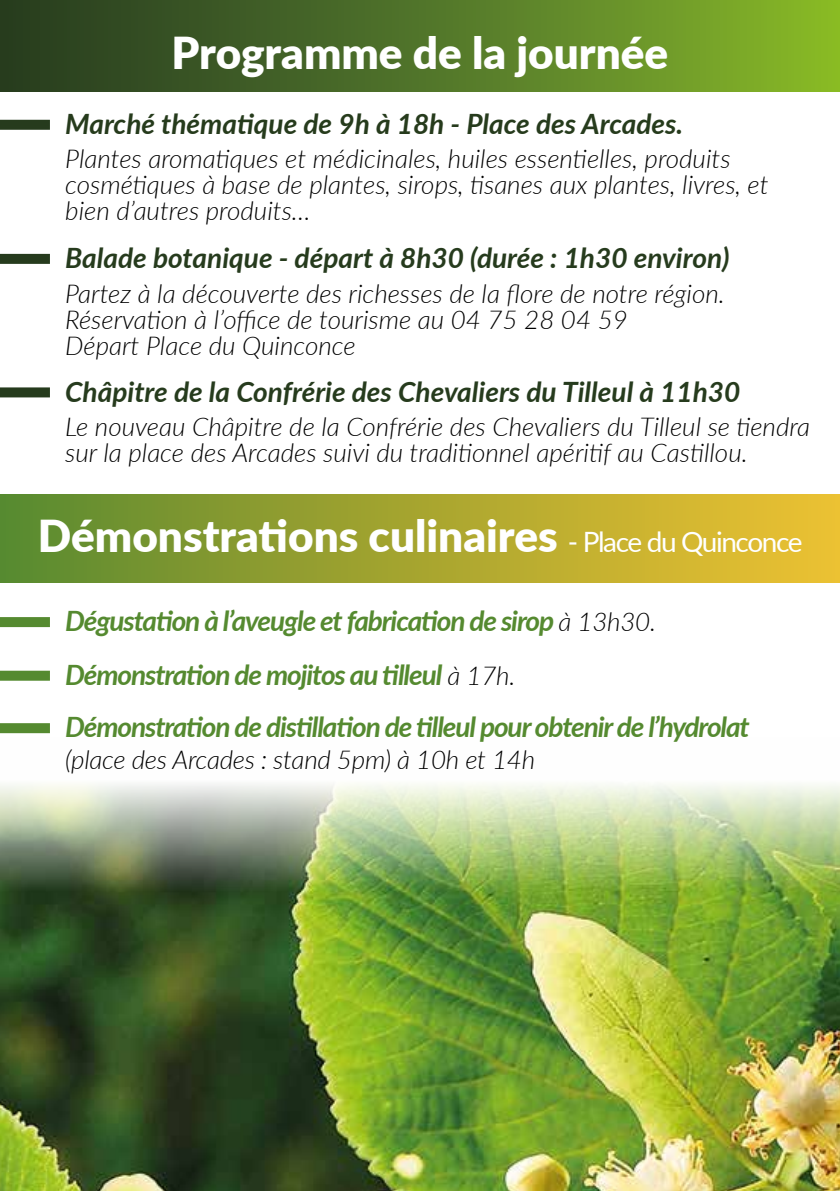
<style>
.page{position:relative;width:840px;height:1191px;background:#fff}
.page>*{position:absolute;margin:0;border:0;box-sizing:border-box;transform-origin:0 0}
.t1{font:900 44px "Lato";color:#fff}
.t2{font:italic 700 28px "Lato";letter-spacing:-.04em;color:#558a30}
.t3{font:italic 700 28px "Lato";color:#263b1d}
.t4{font:italic 700 28px "Lato";color:#263b1c}
.t5{font:italic 300 26px/26px "Lato";color:#000}
.s1{font-weight:400;font-size:28px}
.s2{font-weight:300;font-size:26px;color:#000}
</style>
<div class="page">
<img style="left:0;top:784px;width:839px;height:407px">
<div style="left:0;top:0;width:839px;height:92px;background:linear-gradient(to right,#223722,#85b62b)"></div>
<div style="left:0;top:494px;width:839px;height:88px;background:linear-gradient(to right,#5b8a2f,#f0c131)"></div>
<div style="left:0;top:120px;width:50px;height:10px;background:#263b1d"></div>
<div style="left:0;top:254px;width:50px;height:10px;background:#263b1d"></div>
<div style="left:0;top:387px;width:50px;height:10px;background:#263b1d"></div>
<div style="left:0;top:617px;width:50px;height:10px;background:#558a30"></div>
<div style="left:0;top:723px;width:50px;height:10px;background:#558a30"></div>
<div style="left:0;top:670px;width:50px;height:10px;background:#558a30"></div>
<h1 class="t1" style="left:171px;top:20px;width:498px">Programme de la journée</h1>
<p class="t4" style="left:65px;top:103px;width:619px">Marché thématique de 9h à 18h - Place des Arcades.</p>
<p class="t5" style="left:65px;top:145px;width:704px">Plantes aromatiques et médicinales, huiles essentielles, produits cosmétiques à base de plantes, sirops, tisanes aux plantes, livres, et bien d’autres produits…</p>
<p class="t3" style="left:65px;top:237px;width:665px">Balade botanique - départ à 8h30 (durée : 1h30 environ)</p>
<p class="t5" style="left:65px;top:279px;width:660px">Partez à la découverte des richesses de la flore de notre région.<br>Réservation à l’office de tourisme au 04 75 28 04 59<br>Départ Place du Quinconce</p>
<p class="t3" style="left:65px;top:371px;width:676px">Châpitre de la Confrérie des Chevaliers du Tilleul à 11h30</p>
<p class="t5" style="left:65px;top:413px;width:745px">Le nouveau Châpitre de la Confrérie des Chevaliers du Tilleul se tiendra sur la place des Arcades suivi du traditionnel apéritif au Castillou.</p>
<h1 class="t1" style="left:38px;top:503px;width:765px">Démonstrations culinaires <span class="s1">- Place du Quinconce</span></h1>
<p class="t2" style="left:65px;top:600px;width:592px">Dégustation à l’aveugle et fabrication de sirop <span class="s2">à 13h30.</span></p>
<p class="t2" style="left:65px;top:654px;width:451px">Démonstration de mojitos au tilleul <span class="s2">à 17h.</span></p>
<p class="t2" style="left:65px;top:706px;width:685px">Démonstration de distillation de tilleul pour obtenir de l’hydrolat</p>
<p class="t5" style="left:65px;top:745px;width:471px">(place des Arcades : stand 5pm) à 10h et 14h</p>
</div>
